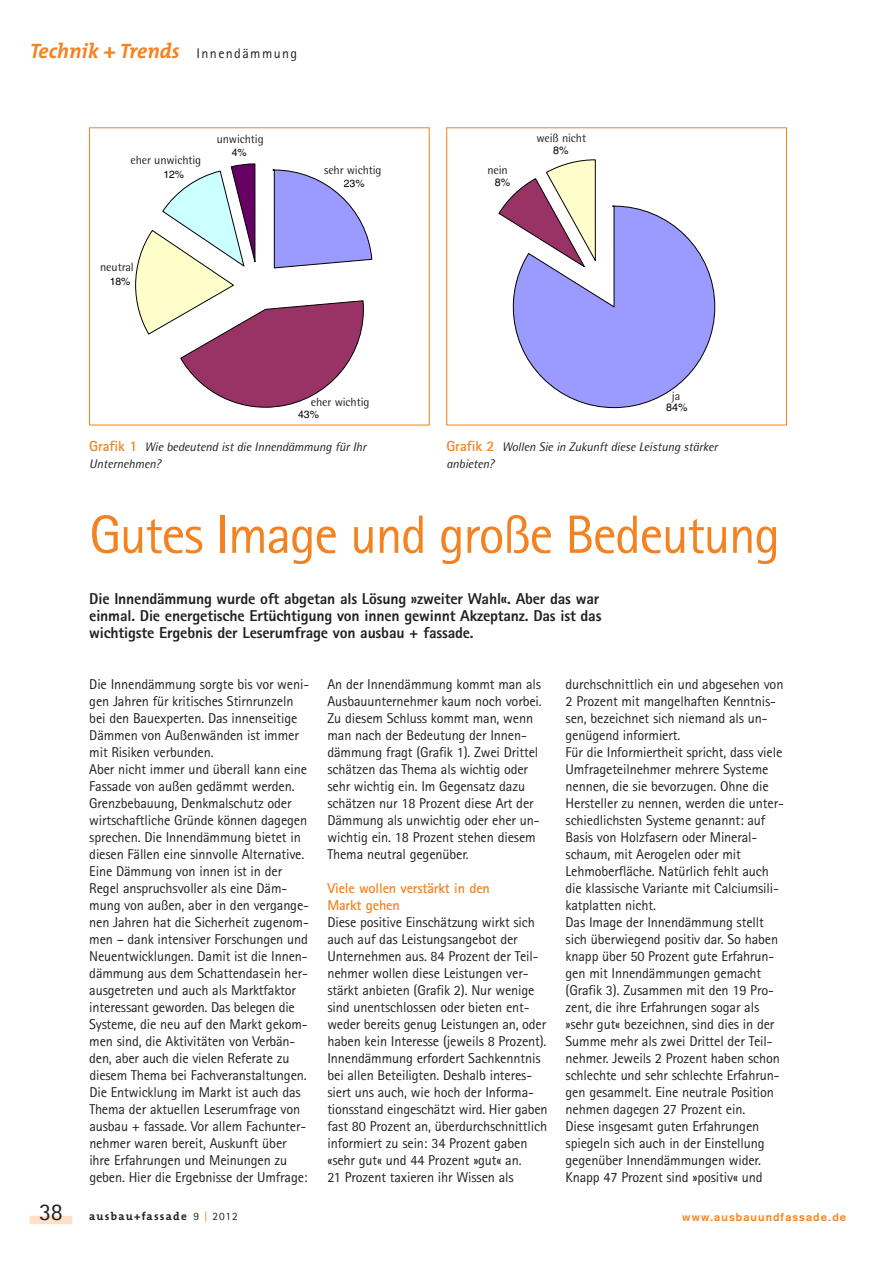
<style>
.page{position:relative;width:893px;height:1263px;background:#fff}
.page>*{position:absolute;margin:0;border:0;box-sizing:border-box;transform-origin:0 0}
.t1{font:54px "Rotis Sans Serif";letter-spacing:-.03em;color:#f58220}
.t2{font:italic 700 21px "The Mix";color:#f58220}
.t3{font:800 15.75px/17px "Rotis Sans Serif";letter-spacing:-.01em;color:#231f20}
.t4{font:14.25px/17px "Rotis Sans Serif";letter-spacing:-.01em;color:#231f20}
.t5{font:700 14.25px/17px "Rotis Sans Serif";letter-spacing:-.01em;color:#f58220}
.t6{font:italic 12.45px/17px "Rotis Semi Sans";letter-spacing:-.01em;color:#231f20}
.t7{font:12px "Rotis Semi Sans";letter-spacing:-.01em;color:#231f20}
.t8{font:700 11.25px "Akzidenz Grotesk";letter-spacing:.1em;color:#f58220}
.t9{font:700 11.25px "The Mix";letter-spacing:.11em;color:#231f20}
.t10{font:10.65px "Helvetica";color:#000}
.t11{font:10.5px "Helvetica";color:#000}
.s1{font-family:"Rotis Sans Serif";font-weight:400;font-style:normal;font-size:13.95px;color:#231f20}
.s2{font-family:"Rotis Sans Serif";font-weight:700;font-style:normal;font-size:14.7px;color:#f58220}
.s3{font-family:"Rotis Sans Serif";font-weight:400;font-size:24px}
.s4{font-family:"Rotis Sans Serif";font-weight:400}
.s5{font-family:"Rotis Sans Serif";font-weight:400;color:#f58220}
</style>
<div class="page">
<div style="left:30px;top:1216px;width:42px;height:8px;background:#fee1c8"></div>
<svg style="left:135px;top:163px;width:238px;height:245px"></svg>
<svg style="left:498px;top:159px;width:218px;height:250px"></svg>
<div style="left:446px;top:128px;width:341px;height:297px;border:1px solid #f58220"></div>
<h2 class="t2" style="left:30px;top:44px;width:269px">Technik +Trends <span class="s1">Innendämmung</span></h2>
<p class="t7" style="left:130px;top:156px;width:72px">eher unwichtig</p>
<p class="t11" style="left:163px;top:170px;width:22px">12%</p>
<p class="t7" style="left:217px;top:135px;width:48px">unwichtig</p>
<p class="t11" style="left:232px;top:148px;width:17px">4%</p>
<p class="t7" style="left:324px;top:166px;width:59px">sehr wichtig</p>
<p class="t7" style="left:487px;top:166px;width:22px">nein</p>
<p class="t10" style="left:495px;top:178px;width:17px">8%</p>
<p class="t11" style="left:344px;top:180px;width:22px">23%</p>
<p class="t7" style="left:536px;top:134px;width:51px">weiß nicht</p>
<p class="t10" style="left:553px;top:147px;width:17px">8%</p>
<p class="t7" style="left:100px;top:262px;width:35px">neutral</p>
<p class="t11" style="left:110px;top:277px;width:22px">18%</p>
<p class="t7" style="left:311px;top:398px;width:60px">eher wichtig</p>
<p class="t11" style="left:298px;top:410px;width:22px">43%</p>
<p class="t7" style="left:672px;top:391px;width:10px">ja</p>
<p class="t10" style="left:666px;top:403px;width:23px">84%</p>
<p class="t6" style="left:89px;top:439px;width:279px"><span class="s2">Grafik 1</span> Wie bedeutend ist die Innendämmung für Ihr<br>Unternehmen?</p>
<p class="t6" style="left:446px;top:439px;width:273px"><span class="s2">Grafik 2</span> Wollen Sie in Zukunft diese Leistung stärker anbieten?</p>
<h1 class="t1" style="left:89px;top:515px;width:692px">Gutes Image und große Bedeutung</h1>
<p class="t3" style="left:89px;top:592px;width:514px">Die Innendämmung wurde oft abgetan als Lösung »zweiter Wahl«. Aber das war einmal. Die energetische Ertüchtigung von innen gewinnt Akzeptanz. Das ist das wichtigste Ergebnis der Leserumfrage von ausbau + fassade.</p>
<p class="t4" style="left:89px;top:677px;width:221px">Die Innendämmung sorgte bis vor weni&shy;gen Jahren für kritisches Stirnrunzeln bei den Bauexperten. Das innenseitige Dämmen von Außenwänden ist immer mit Risiken verbunden.<br>Aber nicht immer und überall kann eine Fassade von außen gedämmt werden.<br>Grenzbebauung, Denkmalschutz oder wirtschaftliche Gründe können dagegen sprechen. Die Innendämmung bietet in diesen Fällen eine sinnvolle Alternative.<br>Eine Dämmung von innen ist in der Regel anspruchsvoller als eine Däm&shy;mung von außen, aber in den vergange&shy;nen Jahren hat die Sicherheit zugenom&shy;men – dank intensiver Forschungen und Neuentwicklungen. Damit ist die Innen&shy;dämmung aus dem Schattendasein her&shy;ausgetreten und auch als Marktfaktor interessant geworden. Das belegen die Systeme, die neu auf den Markt gekom&shy;men sind, die Aktivitäten von Verbän&shy;den, aber auch die vielen Referate zu diesem Thema bei Fachveranstaltungen.<br>Die Entwicklung im Markt ist auch das Thema der aktuellen Leserumfrage von ausbau + fassade. Vor allem Fachunter&shy;nehmer waren bereit, Auskunft über ihre Erfahrungen und Meinungen zu geben. Hier die Ergebnisse der Umfrage:</p>
<p class="t4" style="left:327px;top:677px;width:216px">An der Innendämmung kommt man als Ausbauunternehmer kaum noch vorbei.<br>Zu diesem Schluss kommt man, wenn man nach der Bedeutung der Innen&shy;dämmung fragt (Grafik 1). Zwei Drittel schätzen das Thema als wichtig oder sehr wichtig ein. Im Gegensatz dazu schätzen nur 18 Prozent diese Art der Dämmung als unwichtig oder eher un&shy;wichtig ein. 18 Prozent stehen diesem Thema neutral gegenüber.</p>
<p class="t5" style="left:327px;top:881px;width:164px">Viele wollen verstärkt in den<br>Markt gehen</p>
<p class="t4" style="left:327px;top:915px;width:222px">Diese positive Einschätzung wirkt sich auch auf das Leistungsangebot der Unternehmen aus. 84 Prozent der Teil&shy;nehmer wollen diese Leistungen ver&shy;stärkt anbieten (Grafik 2). Nur wenige sind unentschlossen oder bieten ent&shy;weder bereits genug Leistungen an, oder haben kein Interesse (jeweils 8 Prozent).<br>Innendämmung erfordert Sachkenntnis bei allen Beteiligten. Deshalb interes&shy;siert uns auch, wie hoch der Informa&shy;tionsstand eingeschätzt wird. Hier gaben fast 80 Prozent an, überdurchschnittlich informiert zu sein: 34 Prozent gaben «sehr gut« und 44 Prozent »gut« an.<br>21 Prozent taxieren ihr Wissen als</p>
<p class="t9" style="left:39px;top:1213px;width:200px"><span class="s3">38</span> ausbau+fassade <span class="s4">9</span> <span class="s5">|</span> <span class="s4">2012</span></p>
<p class="t4" style="left:566px;top:677px;width:220px">durchschnittlich ein und abgesehen von 2 Prozent mit mangelhaften Kenntnis&shy;sen, bezeichnet sich niemand als un&shy;genügend informiert.<br>Für die Informiertheit spricht, dass viele Umfrageteilnehmer mehrere Systeme nennen, die sie bevorzugen. Ohne die Hersteller zu nennen, werden die unter&shy;schiedlichsten Systeme genannt: auf Basis von Holzfasern oder Mineral&shy;schaum, mit Aerogelen oder mit Lehmoberfläche. Natürlich fehlt auch die klassische Variante mit Calciumsili&shy;katplatten nicht.<br>Das Image der Innendämmung stellt sich überwiegend positiv dar. So haben knapp über 50 Prozent gute Erfahrun&shy;gen mit Innendämmungen gemacht (Grafik 3). Zusammen mit den 19 Pro&shy;zent, die ihre Erfahrungen sogar als »sehr gut« bezeichnen, sind dies in der Summe mehr als zwei Drittel der Teil&shy;nehmer. Jeweils 2 Prozent haben schon schlechte und sehr schlechte Erfahrun&shy;gen gesammelt. Eine neutrale Position nehmen dagegen 27 Prozent ein.<br>Diese insgesamt guten Erfahrungen spiegeln sich auch in der Einstellung gegenüber Innendämmungen wider.<br>Knapp 47 Prozent sind »positiv« und</p>
<p class="t8" style="left:682px;top:1212px;width:165px">www.ausbauundfassade.de</p>
</div>
